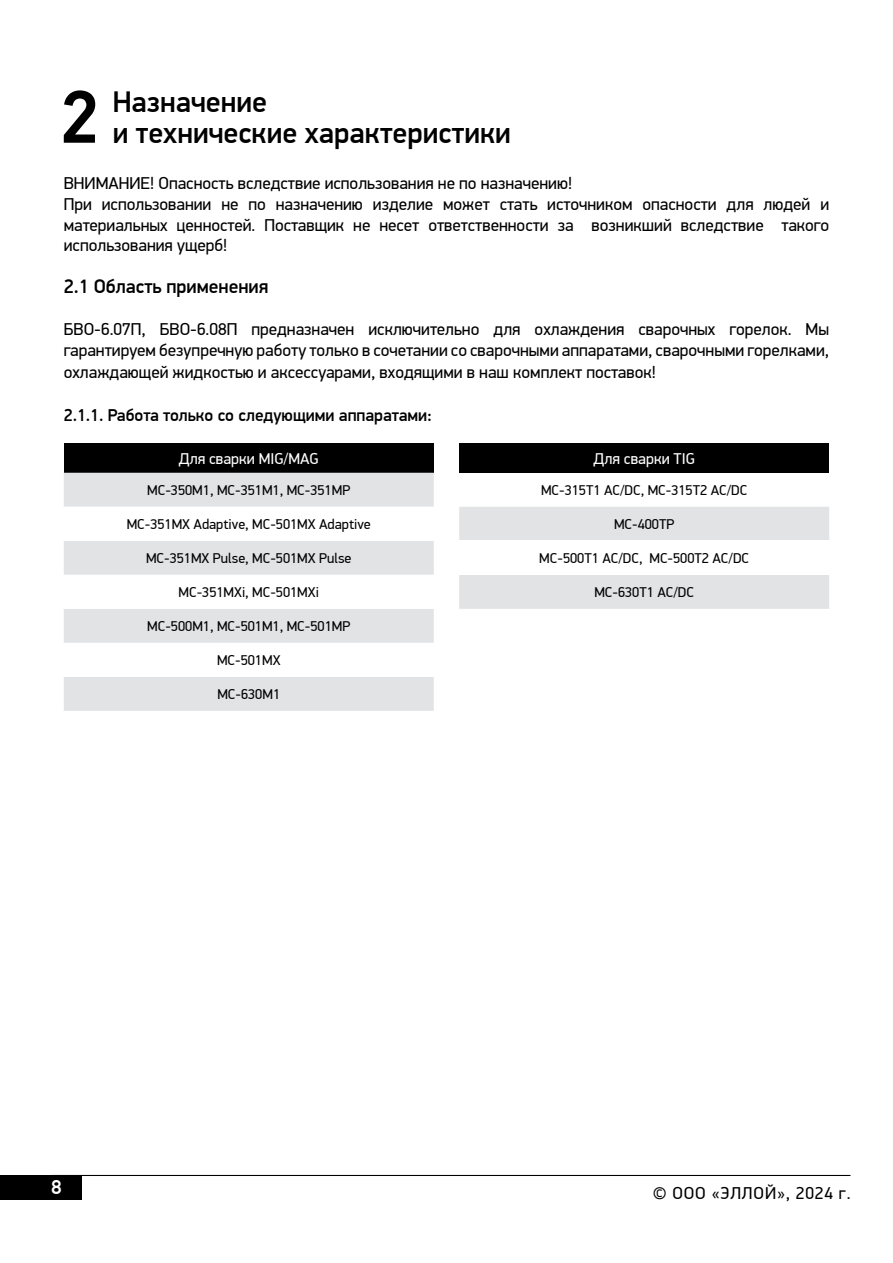
<style>
.page{position:relative;width:893px;height:1263px;background:#fff}
.page>*{position:absolute;margin:0;border:0;box-sizing:border-box;transform-origin:0 0}
.t1{font:500 30px/31.5px "PF Din Display Pro";color:#000}
.t2{font:500 20.4px "PF Din Display Pro";color:#fff}
.t3{font:500 19.5px "PF Din Display Pro";color:#000}
.t4{font:17.25px/20.7px "PF Din Display Pro";color:#000;text-align:justify}
.t5{font:500 17.25px "PF Din Display Pro";color:#000}
.t6{font:17.25px "PF Din Display Pro";letter-spacing:.05em;color:#000}
.t7{font:15.75px "PF Din Display Pro";color:#fff}
.t8{font:14.25px "PF Din Display Pro";color:#000}
</style>
<div class="page">
<div style="left:0;top:1175px;width:82px;height:24px;background:#000"></div>
<hr style="left:51px;top:1175px;width:799px;height:1px;background:#000">
<svg style="left:64px;top:90px;width:31px;height:53px"></svg>
<div style="left:64px;top:443px;width:370px;height:30px;background:#000"></div>
<div style="left:64px;top:473px;width:370px;height:238px;background:#e1e3e4"></div>
<svg style="left:64px;top:507px;width:370px;height:170px"></svg>
<div style="left:459px;top:443px;width:370px;height:30px;background:#000"></div>
<div style="left:459px;top:507px;width:370px;height:102px;background:#e1e3e4"></div>
<div style="left:459px;top:541px;width:370px;height:34px;background:#fff"></div>
<h1 class="t1" style="left:113px;top:86px;width:400px">Назначение<br>и технические характеристики</h1>
<p class="t4" style="left:64px;top:173px;width:767px;text-align:left">ВНИМАНИЕ! Опасность вследствие использования не по назначению!<br>При использовании не по назначению изделие может стать источником опасности для людей и материальных ценностей. Поставщик не несет ответственности за возникший вследствие такого использования ущерб!</p>
<p class="t3" style="left:64px;top:275px;width:206px">2.1 Область применения</p>
<p class="t4" style="left:64px;top:319px;width:767px;line-height:21.1px">БВО-6.07П, БВО-6.08П предназначен исключительно для охлаждения сварочных горелок. Мы гарантируем безупречную работу только в сочетании со сварочными аппаратами, сварочными горелками, охлаждающей жидкостью и аксессуарами, входящими в наш комплект поставок!</p>
<p class="t5" style="left:64px;top:405px;width:370px">2.1.1. Работа только со следующими аппаратами:</p>
<p class="t7" style="left:179px;top:449px;width:141px">Для сварки MIG/MAG</p>
<p class="t8" style="left:147px;top:482px;width:204px">МС-350М1, МС-351М1, МС-351МР</p>
<p class="t8" style="left:127px;top:516px;width:246px">МС-351МХ Adaptive, МС-501МХ Adaptive</p>
<p class="t8" style="left:146px;top:550px;width:207px">МС-351МХ Pulse, МС-501МХ Pulse</p>
<p class="t8" style="left:179px;top:584px;width:142px">МС-351МХi, МС-501МХi</p>
<p class="t8" style="left:147px;top:618px;width:204px">МС-500М1, МС-501М1, МС-501МР</p>
<p class="t8" style="left:217px;top:652px;width:65px">МС-501МХ</p>
<p class="t8" style="left:217px;top:686px;width:64px">МС-630М1</p>
<p class="t7" style="left:594px;top:449px;width:103px">Для сварки ТIG</p>
<p class="t8" style="left:541px;top:482px;width:208px">МС-315Т1 AC/DC, МС-315Т2 AC/DC</p>
<p class="t8" style="left:614px;top:516px;width:62px">МС-400ТР</p>
<p class="t8" style="left:539px;top:550px;width:211px">МС-500Т1 AC/DC, МС-500Т2 AC/DC</p>
<p class="t8" style="left:594px;top:584px;width:101px">МС-630Т1 AC/DC</p>
<p class="t2" style="left:51px;top:1175px;width:12px">8</p>
<p class="t6" style="left:653px;top:1183px;width:199px">© ООО «ЭЛЛОЙ», 2024 г.</p>
</div>
